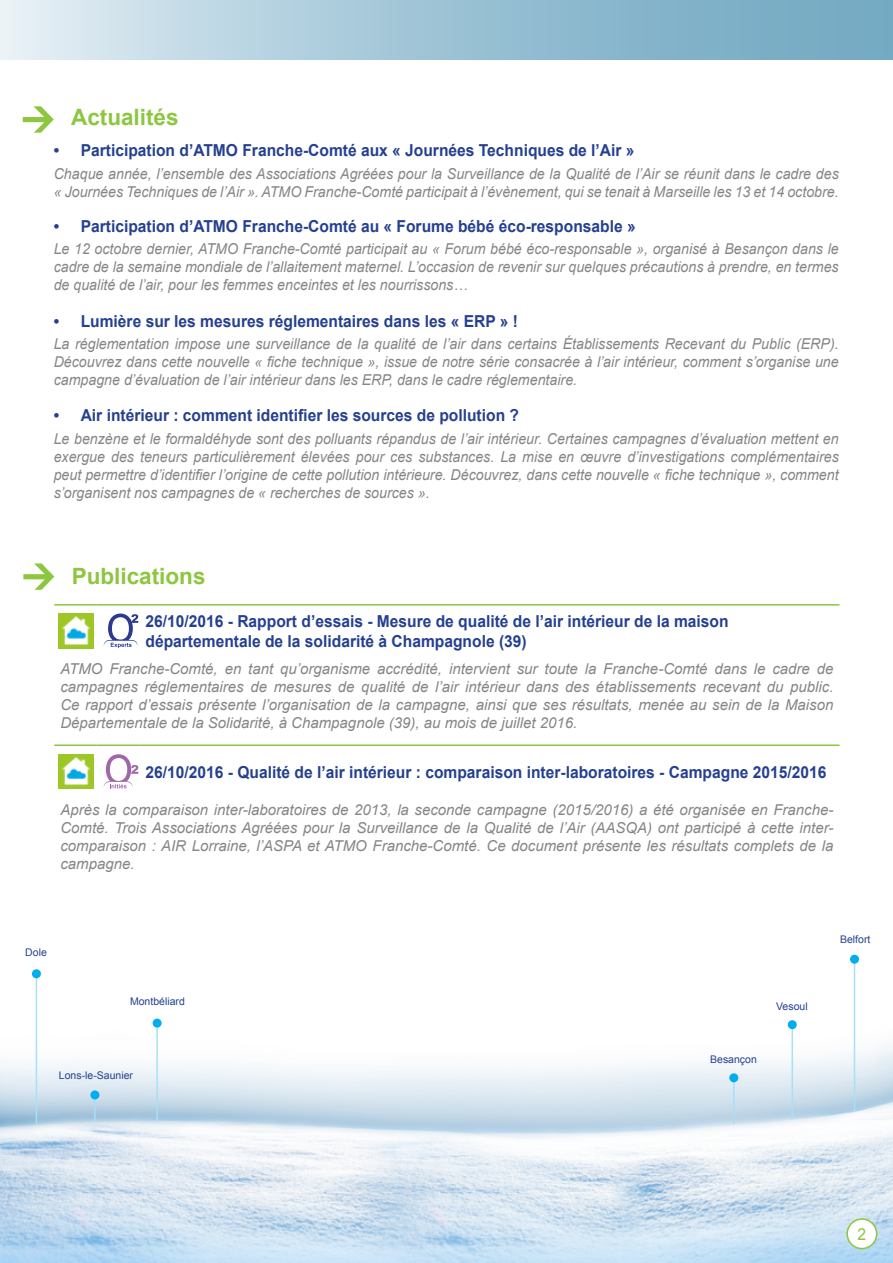
<style>
.page{position:relative;width:893px;height:1263px;background:#fff}
.page>*{position:absolute;margin:0;border:0;box-sizing:border-box;transform-origin:0 0}
.t1{font:700 22.5px "Arial";color:#8dc63f}
.t2{font:700 16.5px/19.8px "Arial";color:#25408f;scale:.94 1}
.t3{font:16.5px "Arial";color:#8dc63f;scale:.94 1}
.t4{font:italic 15px/18px "Arial";color:#848688;text-align:justify;scale:.95 1}
.t5{font:italic 15px/18px "Arial";color:#848688;text-align:justify}
.t6{font:10.5px "Arial";color:#25408f}
</style>
<div class="page">
<img style="left:0;top:1014px;width:893px;height:249px">
<hr style="left:36px;top:974px;width:1px;height:150px;background:#a8e0f9">
<div style="left:32px;top:969px;width:9px;height:9px;background:#00aeef;border-radius:50%"></div>
<hr style="left:94px;top:1096px;width:2px;height:25px;background:#a8e0f9">
<div style="left:90px;top:1090px;width:9px;height:9px;background:#00aeef;border-radius:50%"></div>
<hr style="left:156px;top:1024px;width:2px;height:97px;background:#a8e0f9">
<div style="left:153px;top:1018px;width:9px;height:9px;background:#00aeef;border-radius:50%"></div>
<hr style="left:733px;top:1078px;width:2px;height:46px;background:#a8e0f9">
<div style="left:729px;top:1073px;width:9px;height:9px;background:#00aeef;border-radius:50%"></div>
<hr style="left:791px;top:1027px;width:2px;height:92px;background:#a8e0f9">
<div style="left:788px;top:1020px;width:9px;height:9px;background:#00aeef;border-radius:50%"></div>
<hr style="left:854px;top:961px;width:1px;height:151px;background:#a8e0f9">
<div style="left:850px;top:955px;width:9px;height:9px;background:#00aeef;border-radius:50%"></div>
<svg style="left:23px;top:106px;width:31px;height:27px"></svg>
<div style="left:847px;top:1219px;width:30px;height:29px;background:#fff;border-radius:50%"></div>
<div style="left:846px;top:1218px;width:31px;height:31px;border:2px solid #8dc63f;border-radius:50%"></div>
<div style="left:0;top:0;width:893px;height:60px;background:linear-gradient(to right,#deebf2,#67a2bd)"></div>
<svg style="left:23px;top:563px;width:31px;height:27px"></svg>
<hr style="left:54px;top:604px;width:42px;height:2px;background:#8dc63f">
<hr style="left:96px;top:604px;width:44px;height:2px;background:#8dc63f">
<hr style="left:140px;top:604px;width:699px;height:2px;background:#8dc63f">
<hr style="left:54px;top:744px;width:42px;height:2px;background:#8dc63f">
<hr style="left:96px;top:744px;width:44px;height:2px;background:#8dc63f">
<hr style="left:140px;top:744px;width:699px;height:2px;background:#8dc63f">
<img style="left:59px;top:614px;width:34px;height:34px">
<img style="left:59px;top:754px;width:34px;height:35px">
<svg style="left:104px;top:754px;width:34px;height:35px"></svg>
<svg style="left:104px;top:613px;width:34px;height:35px"></svg>
<h1 class="t1" style="left:71px;top:102px;width:109px">Actualités</h1>
<p class="t2" style="left:54px;top:141px;width:619px">• Participation d’ATMO Franche-Comté aux « Journées Techniques de l’Air »</p>
<p class="t4" style="left:54px;top:164px;width:828px">Chaque année, l’ensemble des Associations Agréées pour la Surveillance de la Qualité de l’Air se réunit dans le cadre des « Journées Techniques de l’Air ». ATMO Franche-Comté participait à l’évènement, qui se tenait à Marseille les 13 et 14 octobre.</p>
<p class="t2" style="left:54px;top:217px;width:621px">• Participation d’ATMO Franche-Comté au « Forume bébé éco-responsable »</p>
<p class="t4" style="left:54px;top:240px;width:828px">Le 12 octobre dernier, ATMO Franche-Comté participait au « Forum bébé éco-responsable », organisé à Besançon dans le cadre de la semaine mondiale de l’allaitement maternel. L’occasion de revenir sur quelques précautions à prendre, en termes de qualité de l’air, pour les femmes enceintes et les nourrissons…</p>
<p class="t2" style="left:54px;top:312px;width:495px">• Lumière sur les mesures réglementaires dans les « ERP » !</p>
<p class="t4" style="left:54px;top:335px;width:828px">La réglementation impose une surveillance de la qualité de l’air dans certains Établissements Recevant du Public (ERP).<br>Découvrez dans cette nouvelle « fiche technique », issue de notre série consacrée à l’air intérieur, comment s’organise une campagne d’évaluation de l’air intérieur dans les ERP, dans le cadre réglementaire.</p>
<p class="t2" style="left:54px;top:406px;width:497px">• Air intérieur : comment identifier les sources de pollution ?</p>
<p class="t4" style="left:54px;top:430px;width:828px">Le benzène et le formaldéhyde sont des polluants répandus de l’air intérieur. Certaines campagnes d’évaluation mettent en exergue des teneurs particulièrement élevées pour ces substances. La mise en œuvre d’investigations complémentaires peut permettre d’identifier l’origine de cette pollution intérieure. Découvrez, dans cette nouvelle « fiche technique », comment s’organisent nos campagnes de « recherches de sources ».</p>
<h1 class="t1" style="left:72px;top:561px;width:135px">Publications</h1>
<p class="t2" style="left:146px;top:612px;width:622px">26/10/2016 - Rapport d’essais - Mesure de qualité de l’air intérieur de la maison départementale de la solidarité à Champagnole (39)</p>
<p class="t5" style="left:60px;top:660px;width:775px">ATMO Franche-Comté, en tant qu’organisme accrédité, intervient sur toute la Franche-Comté dans le cadre de campagnes réglementaires de mesures de qualité de l’air intérieur dans des établissements recevant du public.<br>Ce rapport d’essais présente l’organisation de la campagne, ainsi que ses résultats, menée au sein de la Maison Départementale de la Solidarité, à Champagnole (39), au mois de juillet 2016.</p>
<p class="t2" style="left:146px;top:762px;width:726px">26/10/2016 - Qualité de l’air intérieur : comparaison inter-laboratoires - Campagne 2015/2016</p>
<p class="t5" style="left:60px;top:801px;width:775px">Après la comparaison inter-laboratoires de 2013, la seconde campagne (2015/2016) a été organisée en Franche-Comté. Trois Associations Agréées pour la Surveillance de la Qualité de l’Air (AASQA) ont participé à cette inter&shy;comparaison : AIR Lorraine, l’ASPA et ATMO Franche-Comté. Ce document présente les résultats complets de la campagne.</p>
<p class="t6" style="left:25px;top:945px;width:23px">Dole</p>
<p class="t6" style="left:130px;top:995px;width:56px">Montbéliard</p>
<p class="t6" style="left:59px;top:1068px;width:76px">Lons-le-Saunier</p>
<p class="t6" style="left:710px;top:1053px;width:48px">Besançon</p>
<p class="t6" style="left:776px;top:1000px;width:33px">Vesoul</p>
<p class="t6" style="left:840px;top:933px;width:32px">Belfort</p>
<p class="t3" style="left:858px;top:1223px;width:11px">2</p>
</div>
